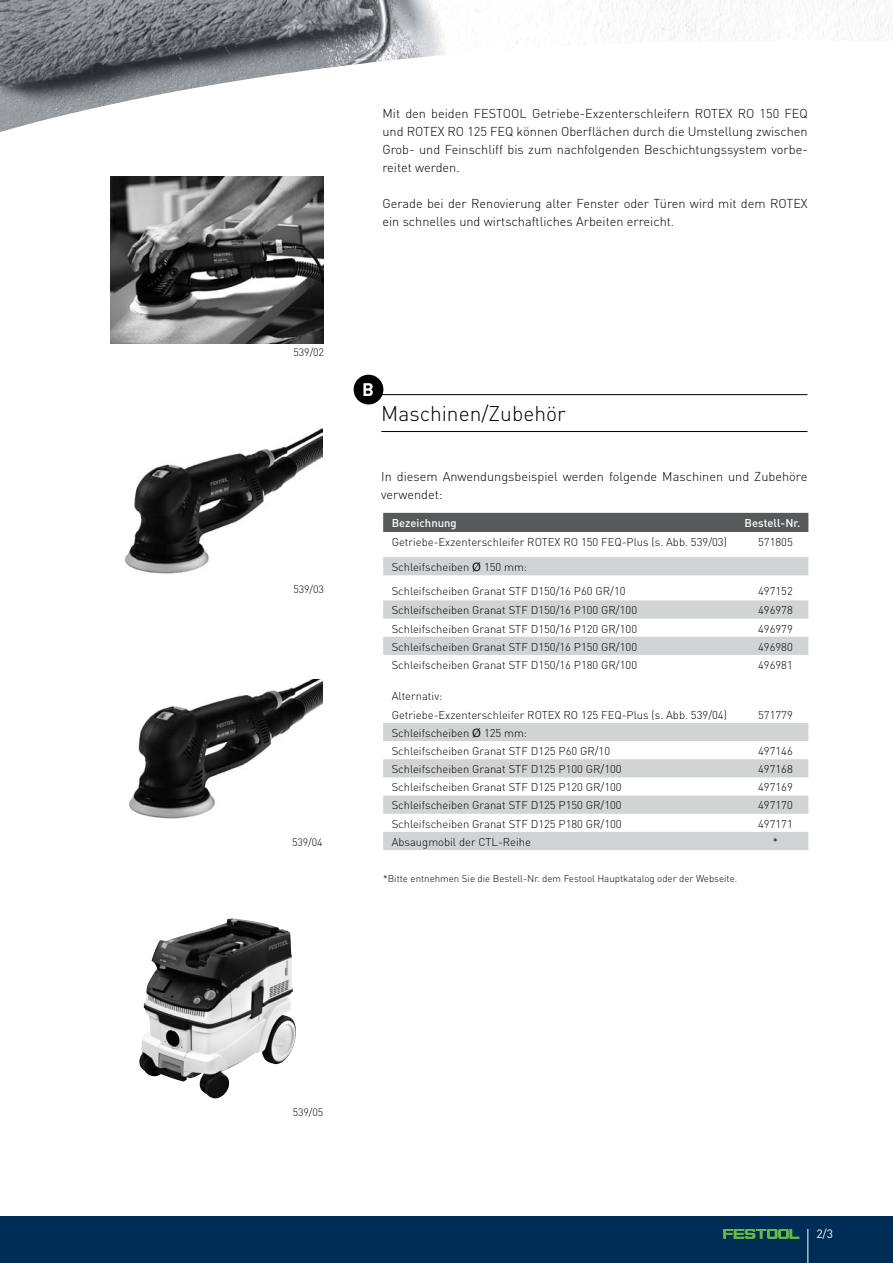
<style>
.page{position:relative;width:893px;height:1263px;background:#fff}
.page>*{position:absolute;margin:0;border:0;box-sizing:border-box;transform-origin:0 0}
.t1{font:300 21px "DIN Pro";color:#000}
.t2{font:700 18px "DIN Pro";color:#fff}
.t3{font:300 12.75px/18px "DIN Pro";color:#000}
.t4{font:12px "DIN Pro";color:#fff}
.t5{font:300 11.25px/18.1px "DIN Pro";color:#000}
.t6{font:500 11.25px "DIN Pro";color:#fff}
.t7{font:300 10.65px "DIN Pro";letter-spacing:-.005em;color:#000}
.t8{font:300 9.75px "DIN Pro";color:#000}
.s1{font-family:"Verdana";font-weight:400}
</style>
<div class="page">
<div style="left:0;top:1216px;width:893px;height:47px;background:#002d56"></div>
<svg style="left:723px;top:1229px;width:76px;height:10px"></svg>
<hr style="left:807px;top:1229px;width:1px;height:34px;background:#fff">
<img style="left:0;top:0;width:893px;height:132px">
<div style="left:383px;top:513px;width:425px;height:19px;background:#58595b"></div>
<div style="left:383px;top:557px;width:425px;height:18px;background:#d1d3d4"></div>
<svg style="left:383px;top:600px;width:425px;height:250px"></svg>
<div style="left:354px;top:375px;width:29px;height:29px;background:#000;border-radius:50%"></div>
<hr style="left:381px;top:394px;width:426px;height:1px;background:#000">
<hr style="left:381px;top:431px;width:426px;height:1px;background:#000">
<img style="left:111px;top:176px;width:213px;height:167px">
<img style="left:128px;top:679px;width:194px;height:140px">
<img style="left:139px;top:918px;width:125px;height:180px">
<img style="left:125px;top:428px;width:197px;height:146px">
<p class="t3" style="left:382px;top:103px;width:427px;text-align:justify">Mit den beiden FESTOOL Getriebe-Exzenterschleifern ROTEX RO 150 FEQ und ROTEX RO 125 FEQ können Oberflächen durch die Umstellung zwischen Grob- und Feinschliff bis zum nachfolgenden Beschichtungssystem vorbe&shy;reitet werden.</p>
<p class="t3" style="left:382px;top:193px;width:427px">Gerade bei der Renovierung alter Fenster oder Türen wird mit dem ROTEX ein schnelles und wirtschaftliches Arbeiten erreicht.</p>
<p class="t7" style="left:293px;top:345px;width:32px">539/02</p>
<p class="t7" style="left:293px;top:582px;width:32px">539/03</p>
<p class="t7" style="left:292px;top:835px;width:32px">539/04</p>
<h2 class="t2" style="left:362px;top:377px;width:13px">B</h2>
<h1 class="t1" style="left:381px;top:399px;width:186px">Maschinen/Zubehör</h1>
<p class="t3" style="left:381px;top:467px;width:428px">In diesem Anwendungsbeispiel werden folgende Maschinen und Zubehöre verwendet:</p>
<p class="t6" style="left:392px;top:515px;width:67px">Bezeichnung</p>
<p class="t6" style="left:745px;top:515px;width:57px">Bestell-Nr.</p>
<p class="t5" style="left:392px;top:532px;width:337px">Getriebe-Exzenterschleifer ROTEX RO 150 FEQ-Plus (s. Abb. 539/03)</p>
<p class="t5" style="left:758px;top:532px;width:36px">571805</p>
<p class="t5" style="left:392px;top:554px;width:235px;line-height:24.2px">Schleifscheiben <span class="s1">Ø</span> 150 mm:<br>Schleifscheiben Granat STF D150/16 P60 GR/10</p>
<p class="t5" style="left:758px;top:582px;width:36px">497152</p>
<p class="t5" style="left:392px;top:601px;width:247px">Schleifscheiben Granat STF D150/16 P100 GR/100</p>
<p class="t5" style="left:758px;top:601px;width:36px">496978</p>
<p class="t5" style="left:392px;top:619px;width:247px">Schleifscheiben Granat STF D150/16 P120 GR/100</p>
<p class="t5" style="left:758px;top:619px;width:36px">496979</p>
<p class="t5" style="left:392px;top:637px;width:247px">Schleifscheiben Granat STF D150/16 P150 GR/100</p>
<p class="t5" style="left:758px;top:637px;width:36px">496980</p>
<p class="t5" style="left:392px;top:655px;width:247px">Schleifscheiben Granat STF D150/16 P180 GR/100</p>
<p class="t5" style="left:758px;top:655px;width:36px">496981</p>
<p class="t5" style="left:392px;top:687px;width:337px">Alternativ:<br>Getriebe-Exzenterschleifer ROTEX RO 125 FEQ-Plus (s. Abb. 539/04)</p>
<p class="t5" style="left:758px;top:705px;width:36px">571779</p>
<p class="t5" style="left:392px;top:723px;width:220px">Schleifscheiben <span class="s1">Ø</span> 125 mm:<br>Schleifscheiben Granat STF D125 P60 GR/10</p>
<p class="t5" style="left:758px;top:741px;width:36px">497146</p>
<p class="t5" style="left:392px;top:759px;width:232px">Schleifscheiben Granat STF D125 P100 GR/100</p>
<p class="t5" style="left:758px;top:759px;width:36px">497168</p>
<p class="t5" style="left:392px;top:778px;width:232px">Schleifscheiben Granat STF D125 P120 GR/100</p>
<p class="t5" style="left:758px;top:778px;width:36px">497169</p>
<p class="t5" style="left:392px;top:796px;width:232px">Schleifscheiben Granat STF D125 P150 GR/100</p>
<p class="t5" style="left:758px;top:796px;width:36px">497170</p>
<p class="t5" style="left:392px;top:814px;width:232px">Schleifscheiben Granat STF D125 P180 GR/100</p>
<p class="t5" style="left:758px;top:814px;width:36px">497171</p>
<p class="t5" style="left:392px;top:832px;width:141px">Absaugmobil der CTL-Reihe</p>
<p class="t5" style="left:773px;top:832px;width:7px">*</p>
<p class="t8" style="left:383px;top:872px;width:356px">*Bitte entnehmen Sie die Bestell-Nr. dem Festool Hauptkatalog oder der Webseite.</p>
<p class="t7" style="left:293px;top:1105px;width:32px">539/05</p>
<p class="t4" style="left:816px;top:1225px;width:18px">2/3</p>
</div>
